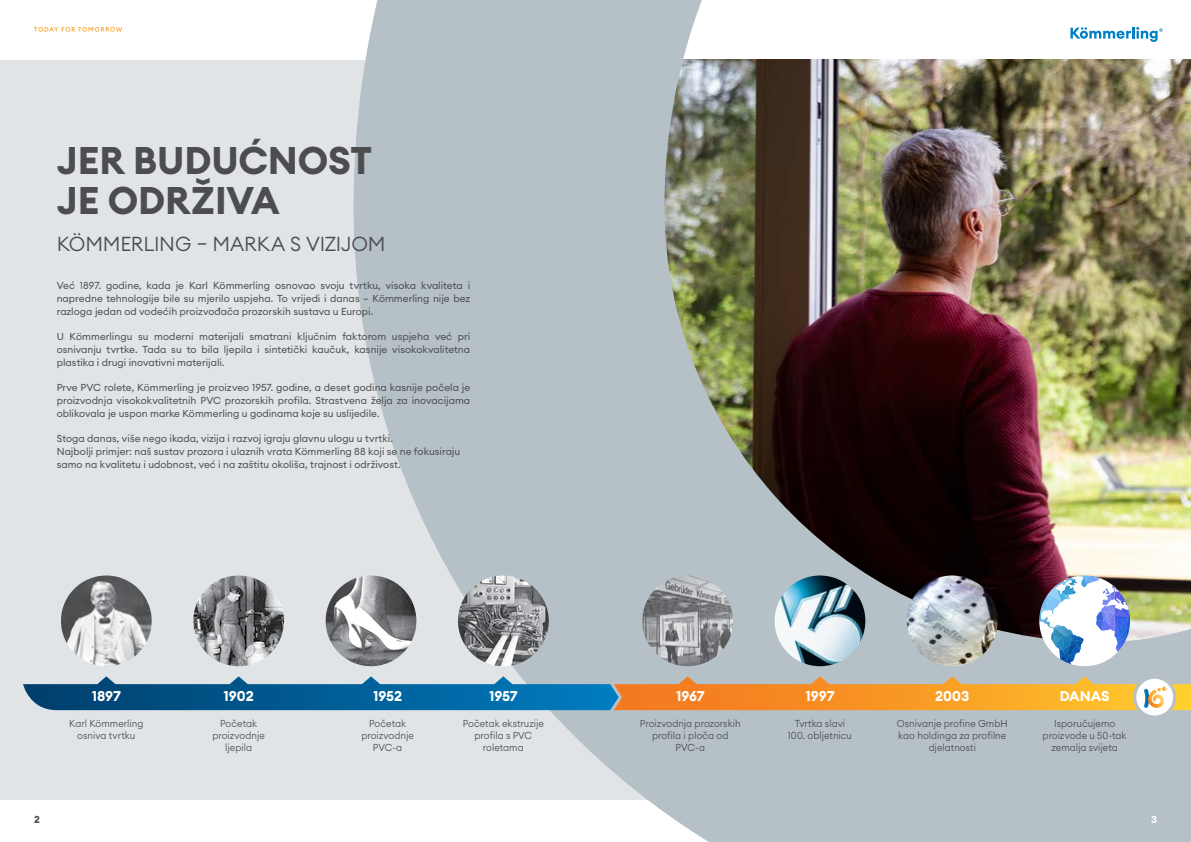
<style>
.page{position:relative;width:1191px;height:842px;background:#fff}
.page>*{position:absolute;margin:0;border:0;box-sizing:border-box;transform-origin:0 0}
.t1{font:700 38px/40px "Euclid Circular A";letter-spacing:-.005em;color:#4d4d4f}
.t2{font:300 20px "Euclid Circular A";letter-spacing:-.01em;color:#4d4d4f}
.t3{font:700 14px "Euclid Circular A";letter-spacing:-.005em;color:#fff}
.t4{font:10px/12.8px "Euclid Circular A";color:#4d4d4f;text-align:justify}
.t5{font:300 10px/12px "Euclid Circular A";color:#4d4d4f;text-align:center;scale:.95 1}
.t6{font:700 10px "Euclid Circular A";color:#4d4d4f}
.t7{font:700 10px "Euclid Circular A";color:#fff}
</style>
<div class="page">
<div style="left:0;top:60px;width:652px;height:739px;background:#e1e4e7"></div>
<img style="left:353px;top:0;width:838px;height:842px">
<img style="left:61px;top:575px;width:91px;height:91px;border-radius:45px">
<img style="left:193px;top:575px;width:91px;height:91px;border-radius:45px">
<img style="left:326px;top:575px;width:90px;height:91px;border-radius:45px">
<img style="left:458px;top:575px;width:91px;height:91px;border-radius:45px">
<img style="left:642px;top:575px;width:91px;height:91px;border-radius:45px">
<img style="left:774px;top:575px;width:91px;height:91px;border-radius:45px">
<img style="left:907px;top:575px;width:90px;height:91px;border-radius:45px">
<img style="left:1039px;top:575px;width:91px;height:91px">
<svg style="left:1134px;top:677px;width:40px;height:40px"></svg>
<svg style="left:23px;top:676px;width:1168px;height:34px;background:#8c907d"></svg>
<div style="left:1133px;top:676px;width:43px;height:43px;border:3px solid #b5c0c7;border-radius:50%"></div>
<svg style="left:1070px;top:27px;width:92px;height:15px"></svg>
<svg style="left:34px;top:27px;width:88px;height:5px"></svg>
<h1 class="t1" style="left:57px;top:141px;width:317px">JER BUDUĆNOST<br>JE ODRŽIVA</h1>
<h2 class="t2" style="left:57px;top:231px;width:330px">KÖMMERLING – MARKA S VIZIJOM</h2>
<p class="t4" style="left:57px;top:279px;width:415px">Već 1897. godine, kada je Karl Kömmerling osnovao svoju tvrtku, visoka kvaliteta i napredne tehnologije bile su mjerilo uspjeha. To vrijedi i danas – Kömmerling nije bez razloga jedan od vodećih proizvođača prozorskih sustava u Europi.</p>
<p class="t4" style="left:57px;top:330px;width:415px">U Kömmerlingu su moderni materijali smatrani ključnim faktorom uspjeha već pri osnivanju tvrtke. Tada su to bila ljepila i sintetički kaučuk, kasnije visokokvalitetna plastika i drugi inovativni materijali.</p>
<p class="t4" style="left:57px;top:381px;width:415px">Prve PVC rolete, Kömmerling je proizveo 1957. godine, a deset godina kasnije počela je proizvodnja visokokvalitetnih PVC prozorskih profila. Strastvena želja za inovacijama oblikovala je uspon marke Kömmerling u godinama koje su uslijedile.</p>
<p class="t4" style="left:57px;top:432px;width:405px;text-align:left">Stoga danas, više nego ikada, vizija i razvoj igraju glavnu ulogu u tvrtki.<br>Najbolji primjer: naš sustav prozora i ulaznih vrata Kömmerling 88 koji se ne fokusiraju samo na kvalitetu i udobnost, već i na zaštitu okoliša, trajnost i održivost.</p>
<h3 class="t3" style="left:92px;top:687px;width:31px">1897</h3>
<p class="t5" style="left:69px;top:718px;width:79px">Karl Kömmerling osniva tvrtku</p>
<h3 class="t3" style="left:223px;top:687px;width:32px">1902</h3>
<p class="t5" style="left:212px;top:718px;width:57px">Početak proizvodnje ljepila</p>
<h3 class="t3" style="left:373px;top:687px;width:31px">1952</h3>
<p class="t5" style="left:361px;top:718px;width:57px">Početak proizvodnje<br>PVC-a</p>
<h3 class="t3" style="left:489px;top:687px;width:30px">1957</h3>
<p class="t5" style="left:463px;top:718px;width:87px">Početak ekstruzije profila s PVC roletama</p>
<h3 class="t3" style="left:676px;top:687px;width:30px">1967</h3>
<p class="t5" style="left:640px;top:718px;width:108px">Proizvodnja prozorskih profila i ploča od<br>PVC-a</p>
<h3 class="t3" style="left:805px;top:687px;width:30px">1997</h3>
<p class="t5" style="left:788px;top:718px;width:69px">Tvrtka slavi<br>100. obljetnicu</p>
<h3 class="t3" style="left:935px;top:687px;width:36px">2003</h3>
<p class="t5" style="left:897px;top:718px;width:118px">Osnivanje profine GmbH kao holdinga za profilne djelatnosti</p>
<h3 class="t3" style="left:1059px;top:687px;width:51px">DANAS</h3>
<p class="t5" style="left:1042px;top:718px;width:90px">Isporučujemo proizvode u 50-tak zemalja svijeta</p>
<p class="t6" style="left:34px;top:813px;width:7px">2</p>
<p class="t7" style="left:1151px;top:813px;width:7px">3</p>
</div>
